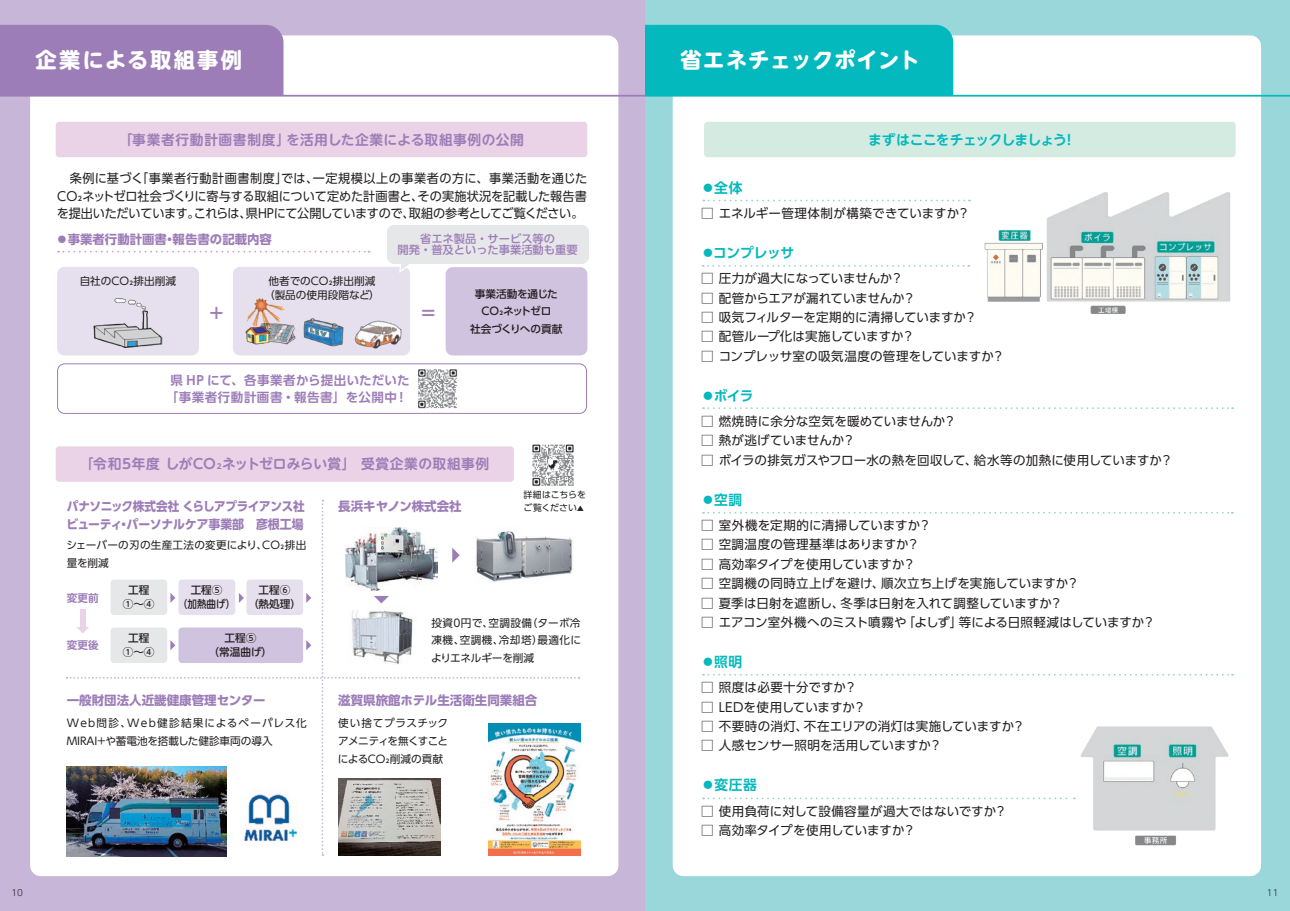
<style>
.page{position:relative;width:1290px;height:911px;background:#fff}
.page>*{position:absolute;margin:0;border:0;box-sizing:border-box;transform-origin:0 0}
.t1{font:700 21.25px "UD Shin M Go Pro";letter-spacing:.025em;color:#fff}
.t2{font:700 21.25px "UD Shin M Go Pro";letter-spacing:.095em;color:#fff}
.t3{font:700 17.75px "UD Shin Go Pro De";color:#9d7db8}
.t4{font:700 13.75px "UD Shin M Go Pro De";letter-spacing:.03em;color:#9d7db8}
.t5{font:700 13.75px "UD Shin Go Pro De";letter-spacing:-.005em;color:#03b9bd}
.t6{font:700 13.75px "UD Shin M Go Pro De";letter-spacing:-.045em;color:#03b9bd}
.t7{font:12.5px/17.5px "UD Shin Go Pro";color:#231f20;text-align:justify}
.t8{font:12.5px "UD Shin Go Pro";letter-spacing:.02em;color:#231f20}
.t9{font:700 12.5px/17.8px "UD Shin Go Pro";letter-spacing:-.02em;color:#9d7db8;scale:.93 1}
.t10{font:700 12.5px "UD Shin Go Pro";color:#9d7db8}
.t11{font:700 12.5px/16.2px "UD Shin Go Pro De";letter-spacing:.035em;color:#9d7db8;text-align:center}
.t12{font:12.5px "UD Shin Go Pro";letter-spacing:.025em;color:#231f20}
.t13{font:700 12.38px "UD Shin Go Pro";color:#9d7db8}
.t14{font:500 11.25px/11.5px "UD Shin Go Pro";color:#9d7db8;text-align:center}
.t15{font:10.62px/17.5px "UD Shin Go Pro";color:#231f20;text-align:justify}
.t16{font:500 10.62px/13.8px "UD Shin Go Pro";color:#231f20;text-align:center}
.t17{font:10.62px/17.5px "UD Shin Go Pro";letter-spacing:.03em;color:#231f20}
.t18{font:10.62px/17.5px "UD Shin Go Pro";letter-spacing:.025em;color:#231f20}
.t19{font:700 10.62px "UD Shin Go Pro De";color:#9d7db8}
.t20{font:8.88px/13.2px "UD Shin Go Pro";color:#231f20}
.t21{font:300 8.75px "UD Shin Go Pro";color:#231f20}
.t22{font:7.12px "UD Shin Go Pro";color:#231f20;scale:1.25 1}
.s1{font-family:"UD Shin Go Pro De"}
</style>
<div class="page">
<div style="left:645px;top:0;width:645px;height:911px;background:#9ad7db"></div>
<div style="left:0;top:0;width:645px;height:911px;background:#c7b6d8"></div>
<div style="left:673px;top:35px;width:588px;height:841px;background:#fff;border-radius:11px"></div>
<div style="left:30px;top:35px;width:588px;height:841px;background:#fff;border-radius:11px"></div>
<img style="left:1075px;top:726px;width:154px;height:120px">
<img style="left:984px;top:192px;width:247px;height:122px">
<svg style="left:66px;top:500px;width:513px;height:356px"></svg>
<div style="left:0;top:25px;width:283px;height:70px;background:#9d7db8"></div>
<div style="left:645px;top:25px;width:308px;height:70px;background:#03b9bd"></div>
<hr style="left:0;top:95px;width:645px;height:2px;background:#9d7db8">
<hr style="left:645px;top:95px;width:645px;height:2px;background:#03b9bd">
<div style="left:56px;top:122px;width:531px;height:35px;background:#ead3e6;border-radius:4px"></div>
<div style="left:704px;top:122px;width:531px;height:35px;background:#d4ebe2;border-radius:4px"></div>
<div style="left:56px;top:446px;width:458px;height:36px;background:#ead3e6;border-radius:4px"></div>
<svg style="left:703px;top:200px;width:267px;height:1px"></svg>
<svg style="left:703px;top:265px;width:266px;height:2px"></svg>
<svg style="left:58px;top:251px;width:312px;height:1px"></svg>
<svg style="left:703px;top:407px;width:530px;height:2px"></svg>
<svg style="left:703px;top:512px;width:530px;height:1px"></svg>
<svg style="left:703px;top:797px;width:372px;height:2px"></svg>
<svg style="left:703px;top:674px;width:530px;height:1px"></svg>
<div style="left:57px;top:363px;width:530px;height:51px;border:1px solid #9d7db8;border-radius:7px"></div>
<img style="left:418px;top:369px;width:40px;height:40px">
<img style="left:532px;top:444px;width:42px;height:43px">
<img style="left:488px;top:723px;width:93px;height:133px">
<div style="left:80px;top:609px;width:5px;height:19px;background:#ead3e6"></div>
<div style="left:57px;top:267px;width:142px;height:88px;background:#e6dfee;border-radius:7px"></div>
<div style="left:233px;top:267px;width:177px;height:88px;background:#e6dfee;border-radius:7px"></div>
<div style="left:446px;top:267px;width:141px;height:88px;background:#d0c3df;border-radius:7px"></div>
<img style="left:94px;top:297px;width:68px;height:50px">
<img style="left:247px;top:298px;width:49px;height:47px">
<img style="left:303px;top:318px;width:41px;height:29px">
<img style="left:354px;top:320px;width:48px;height:29px">
<img style="left:245px;top:325px;width:25px;height:19px">
<svg style="left:399px;top:264px;width:11px;height:9px"></svg>
<div style="left:387px;top:225px;width:202px;height:39px;background:#e6e7e9;border-radius:7px"></div>
<h1 class="t2" style="left:35px;top:43px;width:208px">企業による取組事例</h1>
<h1 class="t1" style="left:680px;top:43px;width:241px">省エネチェックポイント</h1>
<p class="t4" style="left:119px;top:128px;width:407px">「事業者行動計画書制度」を活用した企業による取組事例の公開</p>
<p class="t6" style="left:868px;top:128px;width:205px">まずはここをチェックしましょう!</p>
<p class="t7" style="left:57px;top:169px;width:532px">　条例に基づく「事業者行動計画書制度」では、一定規模以上の事業者の方に、事業活動を通じたCO₂ネットゼロ社会づくりに寄与する取組について定めた計画書と、その実施状況を記載した報告書を提出いただいています。これらは、県HPにて公開していますので、取組の参考としてご覧ください。</p>
<p class="t13" style="left:56px;top:229px;width:218px"><span class="s1">◦</span>事業者行動計画書・報告書の記載内容</p>
<p class="t14" style="left:398px;top:233px;width:181px">省エネ製品・サービス等の<br>開発・普及といった事業活動も重要</p>
<p class="t15" style="left:80px;top:271px;width:98px">自社のCO₂排出削減</p>
<p class="t15" style="left:264px;top:273px;width:117px;line-height:14.1px;text-align:center">他者でのCO₂排出削減（製品の使用段階など）</p>
<h2 class="t3" style="left:210px;top:298px;width:15px">+</h2>
<h2 class="t3" style="left:419px;top:298px;width:19px">＝</h2>
<p class="t11" style="left:166px;top:372px;width:245px">県 HP にて、各事業者から提出いただいた「事業者行動計画書・報告書」を公開中！</p>
<p class="t16" style="left:470px;top:284px;width:94px;line-height:17.8px">事業活動を通じた<br>CO₂ネットゼロ<br>社会づくりへの貢献</p>
<p class="t4" style="left:80px;top:453px;width:411px">「令和5年度 しがCO₂ネットゼロみらい賞」 受賞企業の取組事例</p>
<p class="t20" style="left:523px;top:487px;width:64px">詳細はこちらをご覧ください</p>
<p class="t9" style="left:66px;top:497px;width:258px">パナソニック株式会社 くらしアプライアンス社ビューティ・パーソナルケア事業部　彦根工場</p>
<p class="t10" style="left:338px;top:496px;width:125px">長浜キヤノン株式会社</p>
<p class="t18" style="left:66px;top:536px;width:241px">シェーバーの刃の生産工法の変更により、CO₂排出量を削減</p>
<p class="t19" style="left:67px;top:589px;width:33px">変更前</p>
<p class="t15" style="left:431px;top:613px;width:151px">投資0円で、空調設備（ターボ冷凍機、空調機、冷却塔）最適化によりエネルギーを削減</p>
<p class="t10" style="left:338px;top:690px;width:201px">滋賀県旅館ホテル生活衛生同業組合</p>
<p class="t15" style="left:338px;top:714px;width:112px;line-height:18px">使い捨てプラスチックアメニティを無くすことによるCO₂削減の貢献</p>
<p class="t22" style="left:575px;top:513px;width:6px;rotate:-90deg">▶</p>
<p class="t16" style="left:178px;top:583px;width:59px">工程⑤<br>（加熱曲げ）</p>
<p class="t16" style="left:248px;top:583px;width:55px">工程⑥<br>（熱処理）</p>
<p class="t16" style="left:208px;top:631px;width:65px">工程⑤<br>（常温曲げ）</p>
<p class="t16" style="left:123px;top:583px;width:33px">工程<br>①～④</p>
<p class="t16" style="left:123px;top:631px;width:33px">工程<br>①～④</p>
<p class="t19" style="left:67px;top:636px;width:33px">変更後</p>
<p class="t10" style="left:67px;top:690px;width:200px">一般財団法人近畿健康管理センター</p>
<p class="t17" style="left:67px;top:714px;width:252px">Web問診、Web健診結果によるペーパレス化　<br>MIRAI+や蓄電池を搭載した健診車両の導入</p>
<p class="t5" style="left:701px;top:176px;width:43px">◦全体</p>
<p class="t8" style="left:701px;top:203px;width:270px">□ エネルギー管理体制が構築できていますか？</p>
<p class="t5" style="left:701px;top:241px;width:94px">◦コンプレッサ</p>
<p class="t7" style="left:701px;top:269px;width:204px">□ 圧力が過大になっていませんか？</p>
<p class="t7" style="left:701px;top:289px;width:216px">□ 配管からエアが漏れていませんか？</p>
<p class="t7" style="left:701px;top:308px;width:277px">□ 吸気フィルターを定期的に清掃していますか？</p>
<p class="t7" style="left:701px;top:327px;width:215px">□ 配管ループ化は実施していますか？</p>
<p class="t7" style="left:701px;top:347px;width:305px">□ コンプレッサ室の吸気温度の管理をしていますか？</p>
<p class="t5" style="left:701px;top:384px;width:54px">◦ボイラ</p>
<p class="t7" style="left:701px;top:412px;width:257px">□ 燃焼時に余分な空気を暖めていませんか？</p>
<p class="t7" style="left:701px;top:431px;width:155px">□ 熱が逃げていませんか？</p>
<p class="t7" style="left:701px;top:451px;width:473px">□ ボイラの排気ガスやフロー水の熱を回収して、給水等の加熱に使用していますか？</p>
<p class="t5" style="left:701px;top:488px;width:43px">◦空調</p>
<p class="t7" style="left:701px;top:516px;width:231px">□ 室外機を定期的に清掃していますか？</p>
<p class="t12" style="left:701px;top:534px;width:220px">□ 空調温度の管理基準はありますか？</p>
<p class="t7" style="left:701px;top:555px;width:216px">□ 高効率タイプを使用していますか？</p>
<p class="t8" style="left:701px;top:573px;width:380px">□ 空調機の同時立上げを避け、順次立ち上げを実施していますか？</p>
<p class="t7" style="left:701px;top:593px;width:363px">□ 夏季は日射を遮断し、冬季は日射を入れて調整していますか？</p>
<p class="t7" style="left:701px;top:613px;width:456px">□ エアコン室外機へのミスト噴霧や「よしず」等による日照軽減はしていますか？</p>
<p class="t5" style="left:701px;top:650px;width:43px">◦照明</p>
<p class="t8" style="left:701px;top:677px;width:157px">□ 照度は必要十分ですか？</p>
<p class="t7" style="left:701px;top:697px;width:166px">□ LEDを使用していますか？</p>
<p class="t7" style="left:701px;top:717px;width:325px">□ 不要時の消灯、不在エリアの消灯は実施していますか？</p>
<p class="t7" style="left:701px;top:736px;width:242px">□ 人感センサー照明を活用していますか？</p>
<p class="t5" style="left:701px;top:773px;width:57px">◦変圧器</p>
<p class="t7" style="left:701px;top:801px;width:307px">□ 使用負荷に対して設備容量が過大ではないですか？</p>
<p class="t7" style="left:701px;top:821px;width:216px">□ 高効率タイプを使用していますか？</p>
<p class="t21" style="left:11px;top:885px;width:13px">10</p>
<p class="t21" style="left:1267px;top:885px;width:13px">11</p>
</div>
